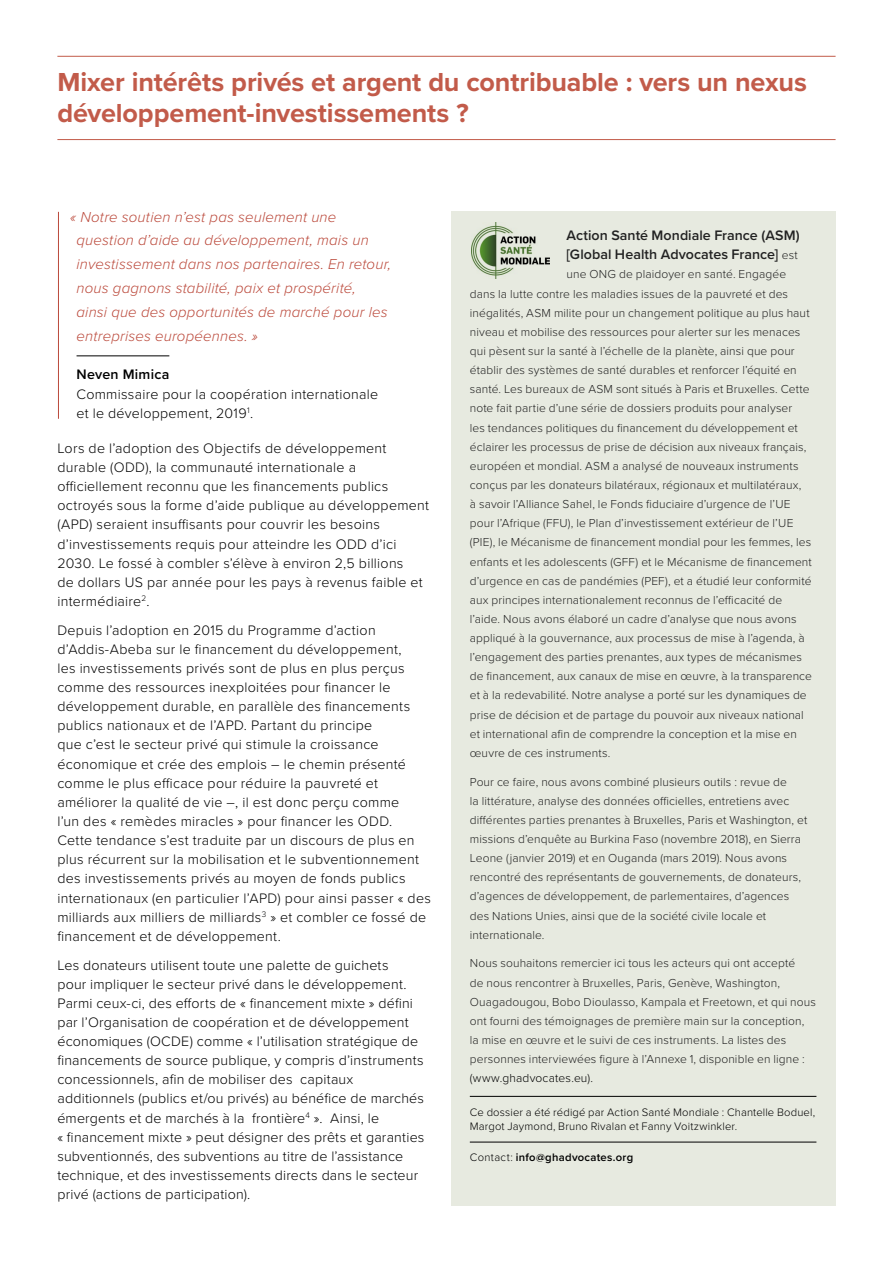
<style>
.page{position:relative;width:893px;height:1263px;background:#fff}
.page>*{position:absolute;margin:0;border:0;box-sizing:border-box;transform-origin:0 0}
.t1{font:700 27px/31.5px "Proxima Nova";letter-spacing:-.005em;color:#c25b4a}
.citations_rouge{font:italic 300 15px/23.9px "Proxima Nova";letter-spacing:.01em;color:#bb493b}
.body{font:300 14.25px/19.2px "Proxima Nova";letter-spacing:.02em;color:#000}
.body-2{font:600 14.25px/19.2px "Proxima Nova";color:#222}
.body-3{font:300 12px/19.2px "Proxima Nova";letter-spacing:.01em;color:#222}
.body-4{font:300 11.25px/14.4px "Proxima Nova";letter-spacing:.01em;color:#000}
.body-5{font:600 11.25px "Proxima Nova";letter-spacing:.025em;color:#000}
.s1{font-weight:600}
.s2{font-weight:300;font-size:12px}
.s3{color:#000}
.s4{font-weight:300}
</style>
<div class="page">
<hr style="left:58px;top:212px;width:1px;height:207px;background:#bb493b">
<hr style="left:77px;top:356px;width:92px;height:1px;background:#000">
<hr style="left:57px;top:56px;width:779px;height:1px;background:#c25b4a">
<hr style="left:57px;top:139px;width:779px;height:1px;background:#c25b4a">
<div style="left:451px;top:212px;width:385px;height:993px;background:#e7eae0"></div>
<hr style="left:470px;top:1096px;width:346px;height:1px;background:#000">
<hr style="left:470px;top:1142px;width:346px;height:1px;background:#000">
<img style="left:471px;top:222px;width:78px;height:57px">
<h1 class="t1" style="left:57px;top:65px;width:751px">Mixer intérêts privés et argent du contribuable : vers un nexus développement-investissements ?</h1>
<p class="citations_rouge" style="left:77px;top:204px;width:316px;text-indent:-6px">« Notre soutien n’est pas seulement une question d’aide au développement, mais un investissement dans nos partenaires. En retour, nous gagnons stabilité, paix et prospérité,<br>ainsi que des opportunités de marché pour les entreprises européennes. »</p>
<p class="body" style="left:77px;top:364px;width:303px"><span class="s1">Neven Mimica<br></span>Commissaire pour la coopération internationale et le développement, 2019<sup>1</sup>.</p>
<p class="body" style="left:57px;top:438px;width:373px">Lors de l’adoption des Objectifs de développement durable (ODD), la communauté internationale a officiellement reconnu que les financements publics octroyés sous la forme d’aide publique au développement (APD) seraient insuffisants pour couvrir les besoins d’investissements requis pour atteindre les ODD d’ici 2030. Le fossé à combler s’élève à environ 2,5 billions<br>de dollars US par année pour les pays à revenus faible et intermédiaire<sup>2</sup>.</p>
<p class="body" style="left:57px;top:619px;width:375px">Depuis l’adoption en 2015 du Programme d’action d’Addis-Abeba sur le financement du développement,<br>les investissements privés sont de plus en plus perçus comme des ressources inexploitées pour financer le développement durable, en parallèle des financements publics nationaux et de l’APD. Partant du principe<br>que c’est le secteur privé qui stimule la croissance économique et crée des emplois – le chemin présenté comme le plus efficace pour réduire la pauvreté et améliorer la qualité de vie –, il est donc perçu comme<br>l’un des « remèdes miracles » pour financer les ODD.<br>Cette tendance s’est traduite par un discours de plus en plus récurrent sur la mobilisation et le subventionnement des investissements privés au moyen de fonds publics internationaux (en particulier l’APD) pour ainsi passer « des milliards aux milliers de milliards<sup>3</sup> » et combler ce fossé de financement et de développement.</p>
<p class="body" style="left:57px;top:954px;width:369px">Les donateurs utilisent toute une palette de guichets<br>pour impliquer le secteur privé dans le développement.<br>Parmi ceux-ci, des efforts de « financement mixte » défini par l’Organisation de coopération et de développement économiques (OCDE) comme « l’utilisation stratégique de financements de source publique, y compris d’instruments concessionnels, afin de mobiliser des capitaux additionnels (publics et/ou privés) au bénéfice de marchés émergents et de marchés à la frontière<sup>4</sup> ». Ainsi, le<br>« financement mixte » peut désigner des prêts et garanties subventionnés, des subventions au titre de l’assistance technique, et des investissements directs dans le secteur privé (actions de participation).</p>
<p class="body-2" style="left:566px;top:225px;width:235px">Action Santé Mondiale France (ASM) [Global Health Advocates France] <span class="s2">est</span></p>
<p class="body-3" style="left:470px;top:264px;width:344px;text-indent:97px">une ONG de plaidoyer en santé. Engagée dans la lutte contre les maladies issues de la pauvreté et des inégalités, ASM milite pour un changement politique au plus haut niveau et mobilise des ressources pour alerter sur les menaces qui pèsent sur la santé à l’échelle de la planète, ainsi que pour établir des systèmes de santé durables et renforcer l’équité en santé. Les bureaux de ASM sont situés à Paris et Bruxelles. Cette note fait partie d’une série de dossiers produits pour analyser<br>les tendances politiques du financement du développement et éclairer les processus de prise de décision aux niveaux français, européen et mondial. ASM a analysé de nouveaux instruments conçus par les donateurs bilatéraux, régionaux et multilatéraux,<br>à savoir l’Alliance Sahel, le Fonds fiduciaire d’urgence de l’UE pour l’Afrique (FFU), le Plan d’investissement extérieur de l’UE (PIE), le Mécanisme de financement mondial pour les femmes, les enfants et les adolescents (GFF) et le Mécanisme de financement d’urgence en cas de pandémies (PEF), et a étudié leur conformité aux principes internationalement reconnus de l’efficacité de l’aide. Nous avons élaboré un cadre d’analyse que nous avons appliqué à la gouvernance, aux processus de mise à l’agenda, à l’engagement des parties prenantes, aux types de mécanismes de financement, aux canaux de mise en œuvre, à la transparence et à la redevabilité. Notre analyse a porté sur les dynamiques de prise de décision et de partage du pouvoir aux niveaux national et international afin de comprendre la conception et la mise en œuvre de ces instruments.</p>
<p class="body-3" style="left:470px;top:771px;width:339px">Pour ce faire, nous avons combiné plusieurs outils : revue de<br>la littérature, analyse des données officielles, entretiens avec différentes parties prenantes à Bruxelles, Paris et Washington, et missions d’enquête au Burkina Faso (novembre 2018), en Sierra Leone (janvier 2019) et en Ouganda (mars 2019). Nous avons rencontré des représentants de gouvernements, de donateurs, d’agences de développement, de parlementaires, d’agences des Nations Unies, ainsi que de la société civile locale et internationale.</p>
<p class="body-3" style="left:470px;top:953px;width:348px">Nous souhaitons remercier ici tous les acteurs qui ont accepté<br>de nous rencontrer à Bruxelles, Paris, Genève, Washington, Ouagadougou, Bobo Dioulasso, Kampala et Freetown, et qui nous ont fourni des témoignages de première main sur la conception, la mise en œuvre et le suivi de ces instruments. La listes des personnes interviewées figure à l’Annexe 1, disponible en ligne : <span class="s3">(www.ghadvocates.eu).</span></p>
<p class="body-4" style="left:470px;top:1104px;width:347px">Ce dossier a été rédigé par Action Santé Mondiale : Chantelle Boduel,<br>Margot Jaymond, Bruno Rivalan et Fanny Voitzwinkler.</p>
<p class="body-5" style="left:470px;top:1149px;width:165px"><span class="s4">Contact:</span> info@ghadvocates.org</p>
</div>
